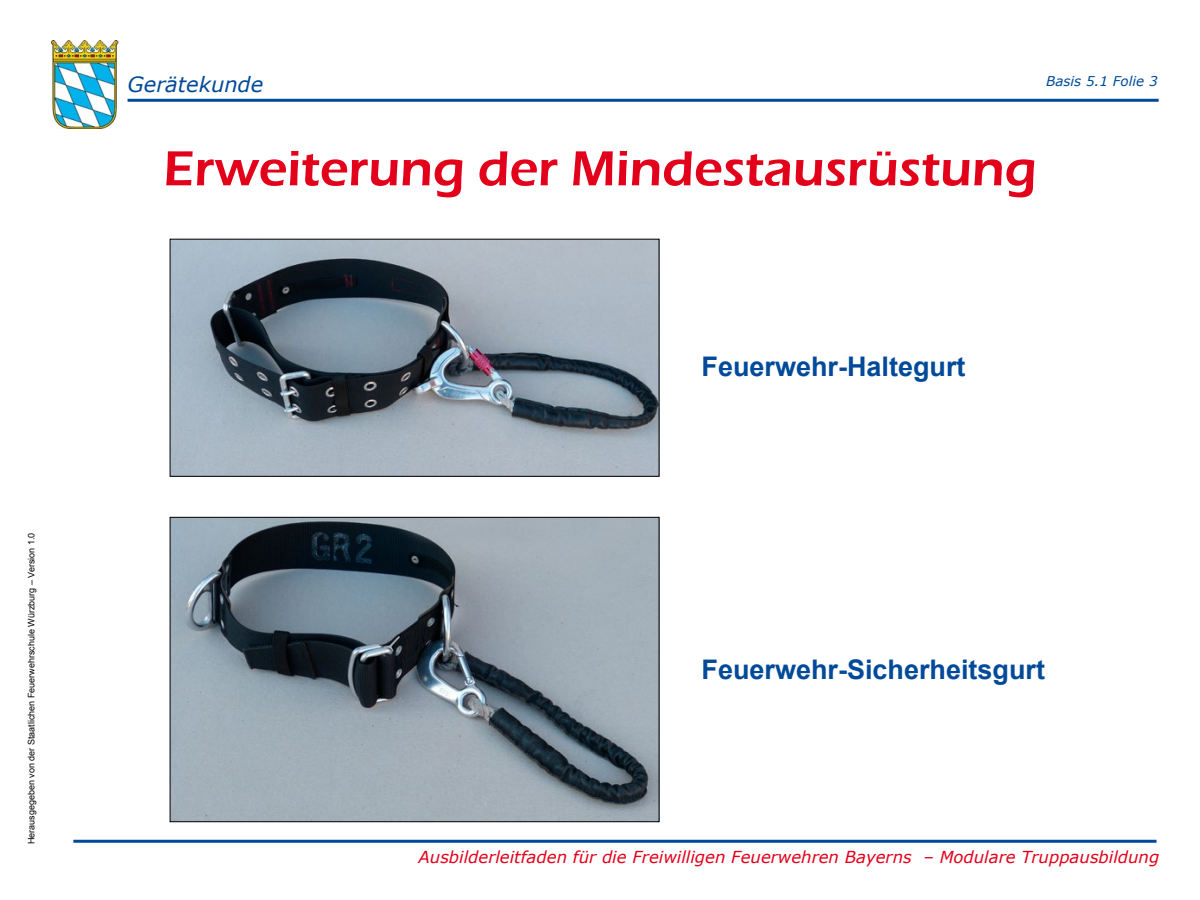
<style>
.page{position:relative;width:1200px;height:900px;background:#fff}
.page>*{position:absolute;margin:0;border:0;box-sizing:border-box;transform-origin:0 0}
.t1{font:600 51px "Eras ITC";color:#e2001a}
.t2{font:700 27px "Arial";color:#004a99}
.t3{font:italic 21px "Verdana";color:#004a99}
.t4{font:italic 16.5px "Verdana";color:#e2001a}
.t5{font:italic 13.5px "Verdana";color:#004a99}
.t6{font:9px "Arial";color:#000}
</style>
<div class="page">
<hr style="left:128px;top:99px;width:1031px;height:3px;background:#004a99">
<hr style="left:73px;top:840px;width:1084px;height:3px;background:#004a99">
<img style="left:51px;top:40px;width:68px;height:89px">
<svg style="left:164px;top:98px;width:301px;height:293px"></svg>
<svg style="left:570px;top:98px;width:467px;height:293px"></svg>
<img style="left:172px;top:241px;width:485px;height:234px">
<div style="left:170px;top:239px;width:489px;height:238px;border:1px solid #000"></div>
<img style="left:172px;top:519px;width:485px;height:301px">
<div style="left:170px;top:517px;width:489px;height:305px;border:1px solid #000"></div>
<p class="t6" style="left:26px;top:844px;width:313px;rotate:-90deg">Herausgegeben von der Staatlichen Feuerwehrschule Würzburg – Version 1.0</p>
<p class="t3" style="left:128px;top:69px;width:137px">Gerätekunde</p>
<p class="t5" style="left:1046px;top:71px;width:113px">Basis 5.1 Folie 3</p>
<h1 class="t1" style="left:163px;top:139px;width:875px">Erweiterung der Mindestausrüstung</h1>
<h2 class="t2" style="left:702px;top:348px;width:266px">Feuerwehr-Haltegurt</h2>
<h2 class="t2" style="left:702px;top:651px;width:345px">Feuerwehr-Sicherheitsgurt</h2>
<p class="t4" style="left:419px;top:846px;width:742px">Ausbilderleitfaden für die Freiwilligen Feuerwehren Bayerns – Modulare Truppausbildung</p>
</div>
